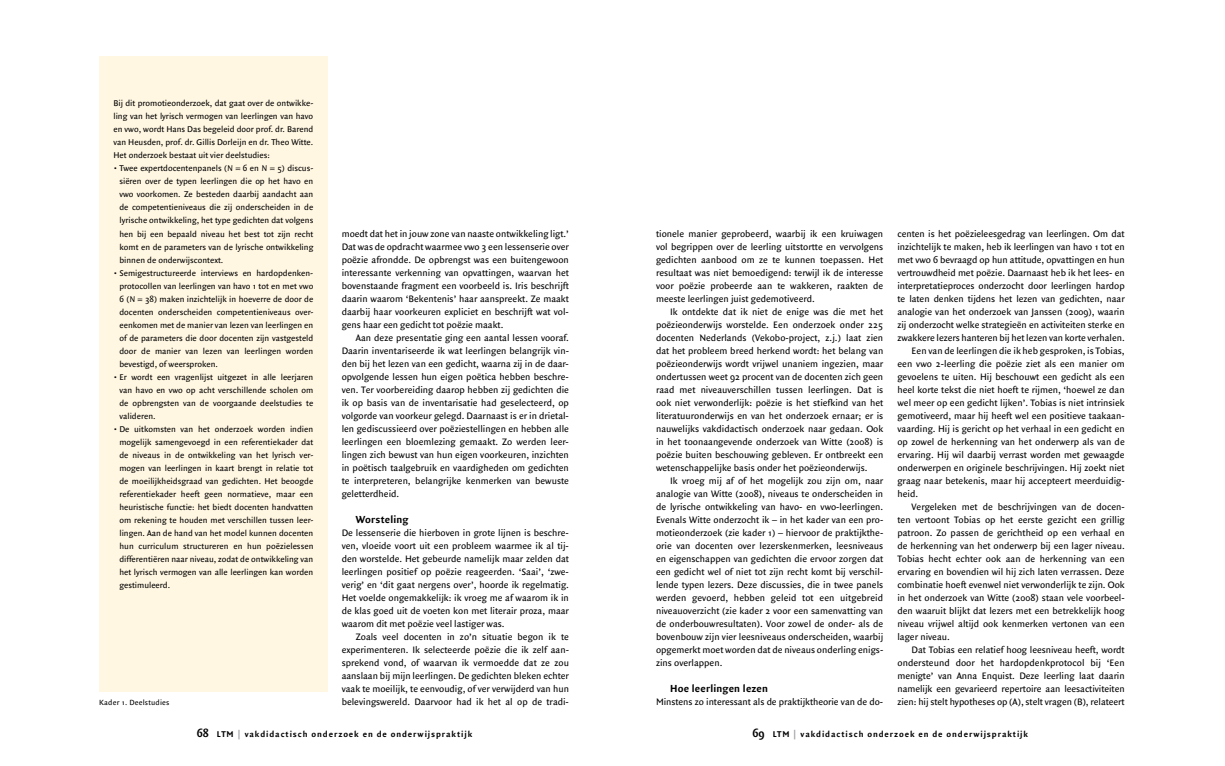
<style>
.page{position:relative;width:1225px;height:766px;background:#fff}
.page>*{position:absolute;margin:0;border:0;box-sizing:border-box;transform-origin:0 0}
.t1{font:700 11px "Quadraat Sans";letter-spacing:.015em;color:#000}
.t2{font:10px/13px "Quadraat Sans";color:#000;text-align:justify}
.t3{font:9px/13px "Quadraat Sans";color:#000;text-align:justify}
.t4{font:700 9px "Quadraat Sans";letter-spacing:.1em;color:#000}
.t5{font:8px "Quadraat Sans";letter-spacing:.025em;color:#000}
.s1{font-style:italic}
.s2{font-size:12px}
.s3{color:#9a9b9d}
</style>
<div class="page">
<div style="left:99px;top:57px;width:228px;height:635px;background:#fff7e2"></div>
<p class="t3" style="left:113px;top:97px;width:201px">Bij dit promotieonderzoek, dat gaat over de ontwikke&shy;ling van het lyrisch vermogen van leerlingen van havo en vwo, wordt Hans Das begeleid door prof. dr. Barend van Heusden, prof. dr. Gillis Dorleijn en dr. Theo Witte.<br>Het onderzoek bestaat uit vier deelstudies:</p>
<p class="t3" style="left:119px;top:162px;width:195px;text-indent:-6px">• Twee expertdocentenpanels (<span class="s1">N</span> = 6 en <span class="s1">N</span> = 5) discus&shy;siëren over de typen leerlingen die op het havo en vwo voorkomen. Ze besteden daarbij aandacht aan de competentieniveaus die zij onderscheiden in de lyrische ontwikkeling, het type gedichten dat volgens hen bij een bepaald niveau het best tot zijn recht komt en de parameters van de lyrische ontwikkeling binnen de onderwijscontext.</p>
<p class="t3" style="left:119px;top:266px;width:195px;text-indent:-6px">• Semigestructureerde interviews en hardopdenken&shy;protocollen van leerlingen van havo 1 tot en met vwo 6 (<span class="s1">N</span> = 38) maken inzichtelijk in hoeverre de door de docenten onderscheiden competentieniveaus over&shy;eenkomen met de manier van lezen van leerlingen en of de parameters die door docenten zijn vastgesteld door de manier van lezen van leerlingen worden bevestigd, of weersproken.</p>
<p class="t3" style="left:119px;top:370px;width:195px;text-indent:-6px">• Er wordt een vragenlijst uitgezet in alle leerjaren van havo en vwo op acht verschillende scholen om de opbrengsten van de voorgaande deelstudies te valideren.</p>
<p class="t3" style="left:119px;top:422px;width:195px;text-indent:-6px">• De uitkomsten van het onderzoek worden indien mogelijk samengevoegd in een referentiekader dat de niveaus in de ontwikkeling van het lyrisch ver&shy;mogen van leerlingen in kaart brengt in relatie tot de moeilijkheidsgraad van gedichten. Het beoogde referentiekader heeft geen normatieve, maar een heuristische functie: het biedt docenten handvatten om rekening te houden met verschillen tussen leer&shy;lingen. Aan de hand van het model kunnen docenten hun curriculum structureren en hun poëzielessen differentiëren naar niveau, zodat de ontwikkeling van het lyrisch vermogen van alle leerlingen kan worden gestimuleerd.</p>
<p class="t5" style="left:99px;top:697px;width:72px">Kader 1. Deelstudies</p>
<p class="t2" style="left:342px;top:227px;width:229px">moedt dat het in jouw zone van naaste ontwikkeling ligt.’ Dat was de opdracht waarmee vwo 3 een lessenserie over poëzie afrondde. De opbrengst was een buitengewoon interessante verkenning van opvattingen, waarvan het bovenstaande fragment een voorbeeld is. Iris beschrijft daarin waarom ‘Bekentenis’ haar aanspreekt. Ze maakt daarbij haar voorkeuren expliciet en beschrijft wat vol&shy;gens haar een gedicht tot poëzie maakt.</p>
<p class="t2" style="left:342px;top:331px;width:229px;text-indent:14px">Aan deze presentatie ging een aantal lessen vooraf.<br>Daarin inventariseerde ik wat leerlingen belangrijk vin&shy;den bij het lezen van een gedicht, waarna zij in de daar&shy;opvolgende lessen hun eigen poëtica hebben beschre&shy;ven. Ter voorbereiding daarop hebben zij gedichten die ik op basis van de inventarisatie had geselecteerd, op volgorde van voorkeur gelegd. Daarnaast is er in drietal&shy;len gediscussieerd over poëziestellingen en hebben alle leerlingen een bloemlezing gemaakt. Zo werden leer&shy;lingen zich bewust van hun eigen voorkeuren, inzichten in poëtisch taalgebruik en vaardigheden om gedichten te interpreteren, belangrijke kenmerken van bewuste geletterdheid.</p>
<p class="t1" style="left:356px;top:513px;width:54px">Worsteling</p>
<p class="t2" style="left:342px;top:526px;width:229px">De lessenserie die hierboven in grote lijnen is beschre&shy;ven, vloeide voort uit een probleem waarmee ik al tij&shy;den worstelde. Het gebeurde namelijk maar zelden dat leerlingen positief op poëzie reageerden. ‘Saai’, ‘zwe&shy;verig’ en ‘dit gaat nergens over’, hoorde ik regelmatig.<br>Het voelde ongemakkelijk: ik vroeg me af waarom ik in de klas goed uit de voeten kon met literair proza, maar waarom dit met poëzie veel lastiger was.</p>
<p class="t2" style="left:342px;top:630px;width:229px;text-indent:14px">Zoals veel docenten in zo’n situatie begon ik te experimenteren. Ik selecteerde poëzie die ik zelf aan&shy;sprekend vond, of waarvan ik vermoedde dat ze zou aanslaan bij mijn leerlingen. De gedichten bleken echter vaak te moeilijk, te eenvoudig, of ver verwijderd van hun belevingswereld. Daarvoor had ik het al op de tradi-</p>
<p class="t2" style="left:656px;top:227px;width:229px">tionele manier geprobeerd, waarbij ik een kruiwagen vol begrippen over de leerling uitstortte en vervolgens gedichten aanbood om ze te kunnen toepassen. Het resultaat was niet bemoedigend: terwijl ik de interesse voor poëzie probeerde aan te wakkeren, raakten de meeste leerlingen juist gedemotiveerd.</p>
<p class="t2" style="left:656px;top:305px;width:229px;text-indent:14px">Ik ontdekte dat ik niet de enige was die met het poëzieonderwijs worstelde. Een onderzoek onder 225 docenten Nederlands (Vekobo-project, z.j.) laat zien dat het probleem breed herkend wordt: het belang van poëzieonderwijs wordt vrijwel unaniem ingezien, maar ondertussen weet 92 procent van de docenten zich geen raad met niveauverschillen tussen leerlingen. Dat is ook niet verwonderlijk: poëzie is het stiefkind van het literatuuronderwijs en van het onderzoek ernaar; er is nauwelijks vakdidactisch onderzoek naar gedaan. Ook in het toonaangevende onderzoek van Witte (2008) is poëzie buiten beschouwing gebleven. Er ontbreekt een wetenschappelijke basis onder het poëzieonderwijs.</p>
<p class="t2" style="left:656px;top:474px;width:229px;text-indent:14px">Ik vroeg mij af of het mogelijk zou zijn om, naar analogie van Witte (2008), niveaus te onderscheiden in de lyrische ontwikkeling van havo- en vwo-leerlingen.<br>Evenals Witte onderzocht ik – in het kader van een pro&shy;motieonderzoek (zie kader 1) – hiervoor de praktijkthe&shy;orie van docenten over lezerskenmerken, leesniveaus en eigenschappen van gedichten die ervoor zorgen dat een gedicht wel of niet tot zijn recht komt bij verschil&shy;lende typen lezers. Deze discussies, die in twee panels werden gevoerd, hebben geleid tot een uitgebreid niveauoverzicht (zie kader 2 voor een samenvatting van de onderbouwresultaten). Voor zowel de onder- als de bovenbouw zijn vier leesniveaus onderscheiden, waarbij opgemerkt moet worden dat de niveaus onderling enigs&shy;zins overlappen.</p>
<p class="t1" style="left:670px;top:682px;width:99px">Hoe leerlingen lezen</p>
<p class="t2" style="left:656px;top:695px;width:229px">Minstens zo interessant als de praktijktheorie van de do-</p>
<p class="t2" style="left:897px;top:227px;width:229px">centen is het poëzieleesgedrag van leerlingen. Om dat</p>
<p class="t2" style="left:897px;top:240px;width:229px">inzichtelijk te maken, heb ik leerlingen van havo 1 tot en</p>
<p class="t2" style="left:897px;top:253px;width:229px">met vwo 6 bevraagd op hun attitude, opvattingen en hun</p>
<p class="t2" style="left:897px;top:266px;width:229px">vertrouwdheid met poëzie. Daarnaast heb ik het lees- en</p>
<p class="t2" style="left:897px;top:279px;width:229px">interpretatieproces onderzocht door leerlingen hardop</p>
<p class="t2" style="left:897px;top:292px;width:229px">te laten denken tijdens het lezen van gedichten, naar</p>
<p class="t2" style="left:897px;top:305px;width:229px">analogie van het onderzoek van Janssen (2009), waarin</p>
<p class="t2" style="left:897px;top:318px;width:229px">zij onderzocht welke strategieën en activiteiten sterke en</p>
<p class="t2" style="left:897px;top:331px;width:229px">zwakkere lezers hanteren bij het lezen van korte verhalen.</p>
<p class="t2" style="left:911px;top:344px;width:215px">Een van de leerlingen die ik heb gesproken, is Tobias,</p>
<p class="t2" style="left:897px;top:357px;width:229px">een vwo 2-leerling die poëzie ziet als een manier om</p>
<p class="t2" style="left:897px;top:370px;width:229px">gevoelens te uiten. Hij beschouwt een gedicht als een</p>
<p class="t2" style="left:897px;top:383px;width:229px">heel korte tekst die niet hoeft te rijmen, ‘hoewel ze dan</p>
<p class="t2" style="left:897px;top:396px;width:229px">wel meer op een gedicht lijken’. Tobias is niet intrinsiek</p>
<p class="t2" style="left:897px;top:409px;width:229px">gemotiveerd, maar hij heeft wel een positieve taakaan-</p>
<p class="t2" style="left:897px;top:422px;width:229px">vaarding. Hij is gericht op het verhaal in een gedicht en</p>
<p class="t2" style="left:897px;top:435px;width:229px">op zowel de herkenning van het onderwerp als van de</p>
<p class="t2" style="left:897px;top:448px;width:229px">ervaring. Hij wil daarbij verrast worden met gewaagde</p>
<p class="t2" style="left:897px;top:461px;width:229px">onderwerpen en originele beschrijvingen. Hij zoekt niet</p>
<p class="t2" style="left:897px;top:474px;width:229px">graag naar betekenis, maar hij accepteert meerduidig-</p>
<p class="t2" style="left:897px;top:487px;width:22px">heid.</p>
<p class="t2" style="left:911px;top:500px;width:215px">Vergeleken met de beschrijvingen van de docen-</p>
<p class="t2" style="left:897px;top:513px;width:229px">ten vertoont Tobias op het eerste gezicht een grillig</p>
<p class="t2" style="left:897px;top:526px;width:229px">patroon. Zo passen de gerichtheid op een verhaal en</p>
<p class="t2" style="left:897px;top:539px;width:229px">de herkenning van het onderwerp bij een lager niveau.</p>
<p class="t2" style="left:897px;top:552px;width:229px">Tobias hecht echter ook aan de herkenning van een</p>
<p class="t2" style="left:897px;top:565px;width:229px">ervaring en bovendien wil hij zich laten verrassen. Deze</p>
<p class="t2" style="left:897px;top:578px;width:229px">combinatie hoeft evenwel niet verwonderlijk te zijn. Ook</p>
<p class="t2" style="left:897px;top:591px;width:229px">in het onderzoek van Witte (2008) staan vele voorbeel-</p>
<p class="t2" style="left:897px;top:604px;width:229px">den waaruit blijkt dat lezers met een betrekkelijk hoog</p>
<p class="t2" style="left:897px;top:617px;width:229px">niveau vrijwel altijd ook kenmerken vertonen van een</p>
<p class="t2" style="left:897px;top:630px;width:54px">lager niveau.</p>
<p class="t2" style="left:911px;top:643px;width:215px">Dat Tobias een relatief hoog leesniveau heeft, wordt</p>
<p class="t2" style="left:897px;top:656px;width:229px">ondersteund door het hardopdenkprotocol bij ‘Een</p>
<p class="t2" style="left:897px;top:669px;width:229px">menigte’ van Anna Enquist. Deze leerling laat daarin</p>
<p class="t2" style="left:897px;top:682px;width:229px">namelijk een gevarieerd repertoire aan leesactiviteiten</p>
<p class="t2" style="left:897px;top:695px;width:229px">zien: hij stelt hypotheses op (A), stelt vragen (B), relateert</p>
<p class="t4" style="left:197px;top:729px;width:277px"><span class="s2">68</span> LTM <span class="s3">|</span> vakdidactisch onderzoek en de onderwijspraktijk</p>
<p class="t4" style="left:752px;top:729px;width:277px"><span class="s2">69</span> LTM <span class="s3">|</span> vakdidactisch onderzoek en de onderwijspraktijk</p>
</div>
